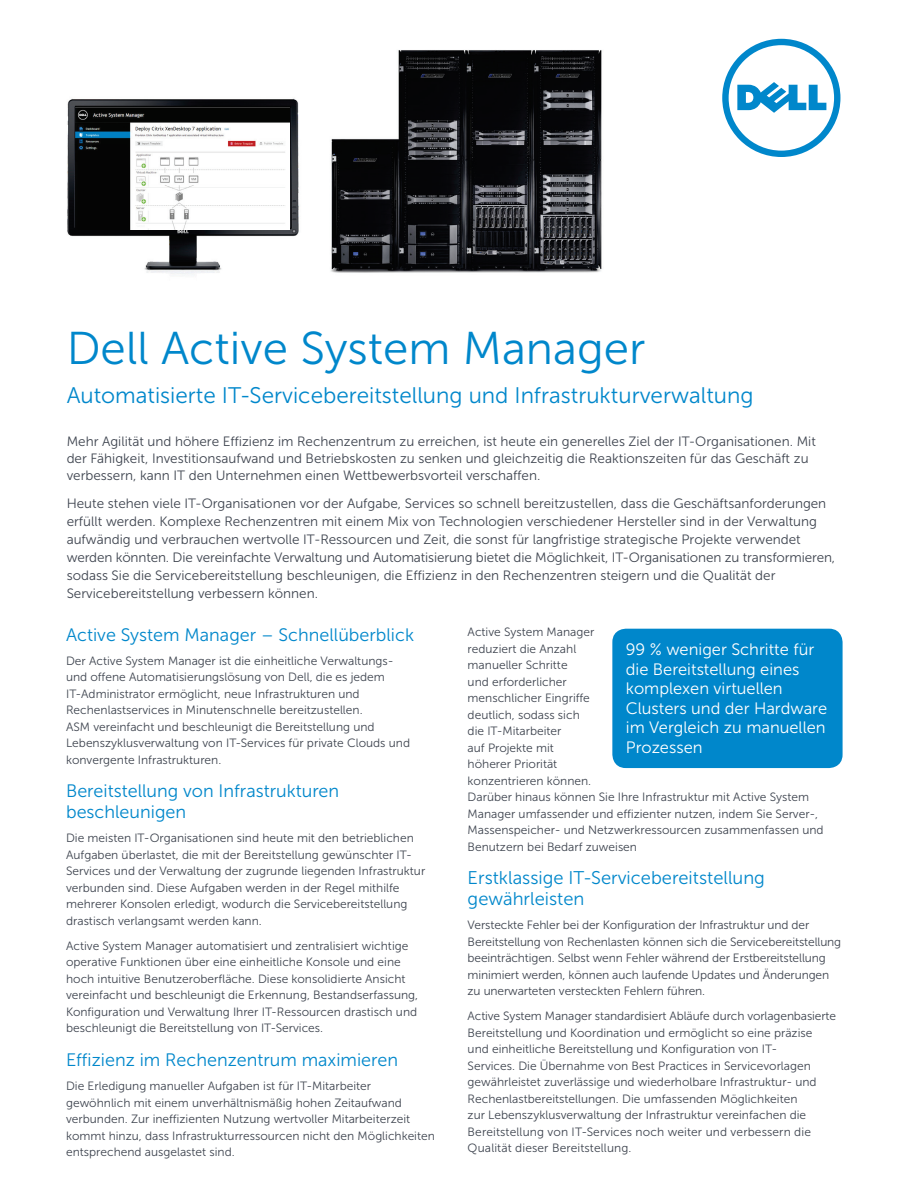
<style>
.page{position:relative;width:918px;height:1188px;background:#fff}
.page>*{position:absolute;margin:0;border:0;box-sizing:border-box;transform-origin:0 0}
.Paragraph_Style2{font:45.9px "Museo Sans For Dell 300";color:#0087cb}
.Paragraph_Style3{font:22.5px "Museo Sans For Dell 300";color:#0087cb}
.Paragraph_Style4{font:18.3px/21px "Museo Sans For Dell 300";color:#0087cb}
.Paragraph_Style4-2{font:18px/21px "Museo Sans For Dell 300";color:#0087cb}
.Paragraph_Style5{font:18px "Museo Sans For Dell 300";color:#0087cb}
.Paragraph_Style1{font:16.5px/19.5px "Museo Sans For Dell 300";color:#fff}
.Paragraph_Style1-2{font:13.5px/18px "Museo Sans For Dell 300";color:#3e444f}
.Paragraph_Style4-3{font:13.5px/17.1px "Museo Sans For Dell 300";color:#3e444f}
.Paragraph_Style1-3{font:12px/16.5px "Museo Sans For Dell 300";color:#3e444f}
.Paragraph_Style4-4{font:12px/16.5px "Museo Sans For Dell 300";letter-spacing:-.005em;color:#3e444f}
.Paragraph_Style8{font:12px/16.5px "Museo Sans For Dell 300";color:#3e444f}
.Paragraph_Style6{font:12px/16.5px "Museo Sans For Dell 300";color:#3e444f}
.Paragraph_Style7{font:12px/16.5px "Museo Sans For Dell 300";color:#3e444f}
</style>
<div class="page">
<svg style="left:722px;top:39px;width:118px;height:118px"></svg>
<img style="left:67px;top:98px;width:232px;height:177px">
<img style="left:75px;top:107px;width:214px;height:123px">
<img style="left:330px;top:50px;width:272px;height:223px">
<div style="left:612px;top:629px;width:231px;height:139px;background:#0087cb"></div>
<p class="Paragraph_Style2" style="left:67px;top:324px;width:580px">Dell Active System Manager</p>
<p class="Paragraph_Style3" style="left:67px;top:383px;width:688px">Automatisierte IT-Servicebereitstellung und Infrastrukturverwaltung</p>
<p class="Paragraph_Style4-3" style="left:67px;top:433px;width:751px">Mehr Agilität und höhere Effizienz im Rechenzentrum zu erreichen, ist heute ein generelles Ziel der IT-Organisationen. Mit der Fähigkeit, Investitionsaufwand und Betriebskosten zu senken und gleichzeitig die Reaktionszeiten für das Geschäft zu verbessern, kann IT den Unternehmen einen Wettbewerbsvorteil verschaffen.</p>
<p class="Paragraph_Style1-2" style="left:67px;top:494px;width:770px">Heute stehen viele IT-Organisationen vor der Aufgabe, Services so schnell bereitzustellen, dass die Geschäftsanforderungen erfüllt werden. Komplexe Rechenzentren mit einem Mix von Technologien verschiedener Hersteller sind in der Verwaltung aufwändig und verbrauchen wertvolle IT-Ressourcen und Zeit, die sonst für langfristige strategische Projekte verwendet werden könnten. Die vereinfachte Verwaltung und Automatisierung bietet die Möglichkeit, IT-Organisationen zu transformieren, sodass Sie die Servicebereitstellung beschleunigen, die Effizienz in den Rechenzentren steigern und die Qualität der Servicebereitstellung verbessern können.</p>
<p class="Paragraph_Style5" style="left:66px;top:625px;width:349px">Active System Manager – Schnellüberblick</p>
<p class="Paragraph_Style6" style="left:66px;top:652px;width:345px">Der Active System Manager ist die einheitliche Verwaltungs&shy;und offene Automatisierungslösung von Dell, die es jedem IT-Administrator ermöglicht, neue Infrastrukturen und Rechenlastservices in Minutenschnelle bereitzustellen.<br>ASM vereinfacht und beschleunigt die Bereitstellung und Lebenszyklusverwaltung von IT-Services für private Clouds und konvergente Infrastrukturen.</p>
<p class="Paragraph_Style4-2" style="left:66px;top:781px;width:275px">Bereitstellung von Infrastrukturen beschleunigen</p>
<p class="Paragraph_Style4-4" style="left:66px;top:830px;width:361px">Die meisten IT-Organisationen sind heute mit den betrieblichen Aufgaben überlastet, die mit der Bereitstellung gewünschter IT-Services und der Verwaltung der zugrunde liegenden Infrastruktur verbunden sind. Diese Aufgaben werden in der Regel mithilfe mehrerer Konsolen erledigt, wodurch die Servicebereitstellung drastisch verlangsamt werden kann.</p>
<p class="Paragraph_Style7" style="left:66px;top:938px;width:354px">Active System Manager automatisiert und zentralisiert wichtige operative Funktionen über eine einheitliche Konsole und eine hoch intuitive Benutzeroberfläche. Diese konsolidierte Ansicht vereinfacht und beschleunigt die Erkennung, Bestandserfassung, Konfiguration und Verwaltung Ihrer IT-Ressourcen drastisch und beschleunigt die Bereitstellung von IT-Services.</p>
<p class="Paragraph_Style4-2" style="left:66px;top:1050px;width:334px">Effizienz im Rechenzentrum maximieren</p>
<p class="Paragraph_Style1-3" style="left:66px;top:1078px;width:370px">Die Erledigung manueller Aufgaben ist für IT-Mitarbeiter gewöhnlich mit einem unverhältnismäßig hohen Zeitaufwand verbunden. Zur ineffizienten Nutzung wertvoller Mitarbeiterzeit kommt hinzu, dass Infrastrukturressourcen nicht den Möglichkeiten entsprechend ausgelastet sind.</p>
<p class="Paragraph_Style8" style="left:468px;top:624px;width:358px">Active System Manager<br>reduziert die Anzahl<br>manueller Schritte<br>und erforderlicher<br>menschlicher Eingriffe<br>deutlich, sodass sich<br>die IT-Mitarbeiter<br>auf Projekte mit<br>höherer Priorität<br>konzentrieren können.<br>Darüber hinaus können Sie Ihre Infrastruktur mit Active System<br>Manager umfassender und effizienter nutzen, indem Sie Server-,<br>Massenspeicher- und Netzwerkressourcen zusammenfassen und<br>Benutzern bei Bedarf zuweisen</p>
<p class="Paragraph_Style4" style="left:468px;top:868px;width:299px">Erstklassige IT-Servicebereitstellung gewährleisten</p>
<p class="Paragraph_Style4-4" style="left:468px;top:917px;width:375px">Versteckte Fehler bei der Konfiguration der Infrastruktur und der Bereitstellung von Rechenlasten können sich die Servicebereitstellung beeinträchtigen. Selbst wenn Fehler während der Erstbereitstellung minimiert werden, können auch laufende Updates und Änderungen zu unerwarteten versteckten Fehlern führen.</p>
<p class="Paragraph_Style1-3" style="left:468px;top:1008px;width:370px">Active System Manager standardisiert Abläufe durch vorlagenbasierte Bereitstellung und Koordination und ermöglicht so eine präzise und einheitliche Bereitstellung und Konfiguration von IT-<br>Services. Die Übernahme von Best Practices in Servicevorlagen gewährleistet zuverlässige und wiederholbare Infrastruktur- und Rechenlastbereitstellungen. Die umfassenden Möglichkeiten<br>zur Lebenszyklusverwaltung der Infrastruktur vereinfachen die Bereitstellung von IT-Services noch weiter und verbessern die Qualität dieser Bereitstellung.</p>
<p class="Paragraph_Style1" style="left:626px;top:640px;width:203px">99 % weniger Schritte für die Bereitstellung eines komplexen virtuellen<br>Clusters und der Hardware im Vergleich zu manuellen<br>Prozessen</p>
</div>
